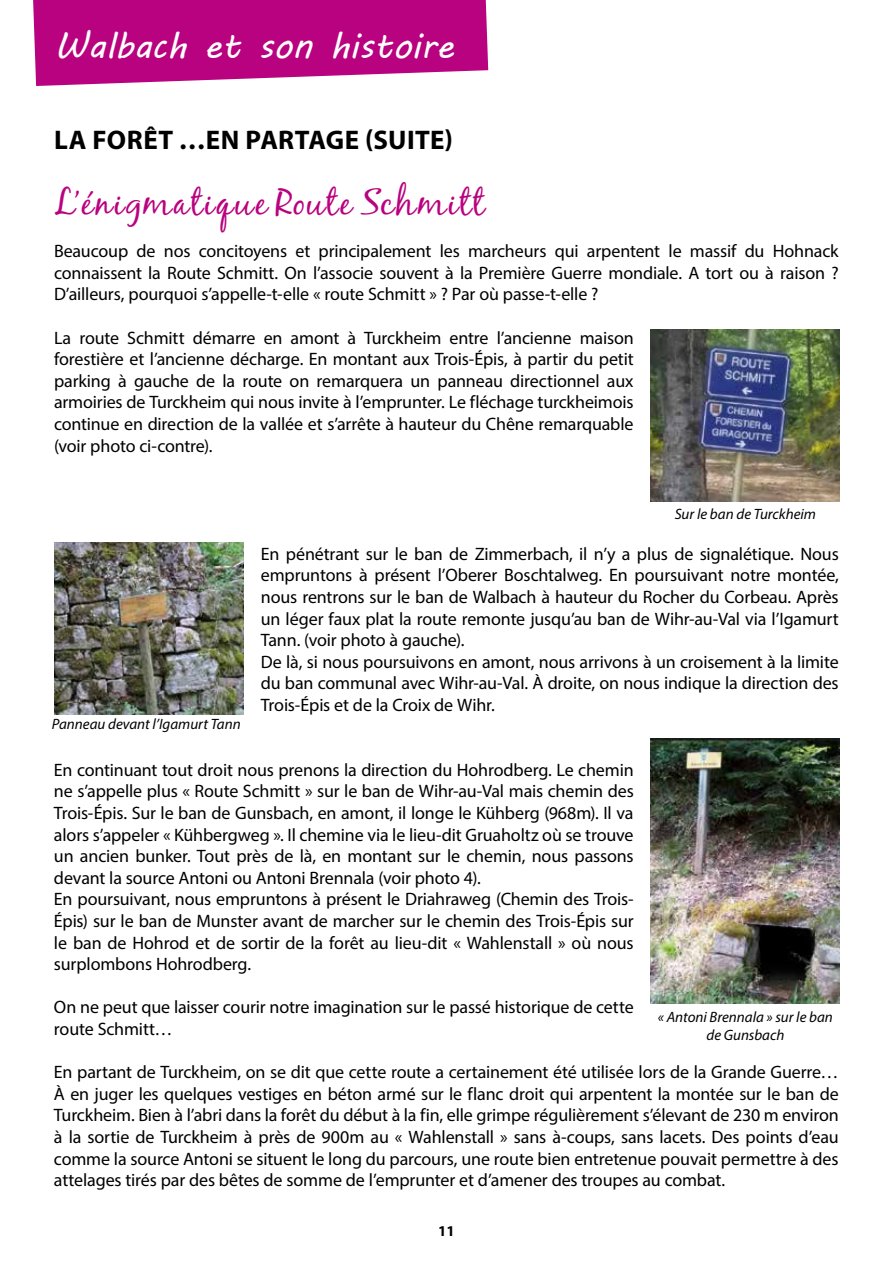
<style>
.page{position:relative;width:893px;height:1263px;background:#fff}
.page>*{position:absolute;margin:0;border:0;box-sizing:border-box;transform-origin:0 0}
.t1{font:36px "Black Jack";letter-spacing:.06em;color:#b9027f}
.t2{font:36px "MV Boli";color:#fff}
.t3{font:700 27px "Myriad Pro";letter-spacing:.015em;color:#000}
.t4{font:18px/21.6px "Myriad Pro";letter-spacing:-.01em;color:#000;text-align:justify}
.t5{font:italic 15px/18px "Myriad Pro";color:#000;text-align:center}
.t6{font:700 15px "Myriad Pro";color:#000}
</style>
<div class="page">
<img style="left:55px;top:543px;width:189px;height:171px">
<img style="left:651px;top:330px;width:189px;height:172px">
<img style="left:651px;top:739px;width:189px;height:264px">
<svg style="left:33px;top:0;width:455px;height:86px;background:#bf1a8b"></svg>
<h1 class="t2" style="left:55px;top:22px;width:401px">Walbach et son histoire</h1>
<h2 class="t3" style="left:54px;top:123px;width:400px">LA FORÊT …EN PARTAGE (SUITE)</h2>
<h1 class="t1" style="left:54px;top:181px;width:432px">L’énigmatique Route Schmitt</h1>
<p class="t4" style="left:54px;top:240px;width:786px">Beaucoup de nos concitoyens et principalement les marcheurs qui arpentent le massif du Hohnack connaissent la Route Schmitt. On l’associe souvent à la Première Guerre mondiale. A tort ou à raison ?<br>D’ailleurs, pourquoi s’appelle-t-elle « route Schmitt » ? Par où passe-t-elle ?</p>
<p class="t4" style="left:54px;top:327px;width:581px">La route Schmitt démarre en amont à Turckheim entre l’ancienne maison forestière et l’ancienne décharge. En montant aux Trois-Épis, à partir du petit parking à gauche de la route on remarquera un panneau directionnel aux armoiries de Turckheim qui nous invite à l’emprunter. Le fléchage turckheimois continue en direction de la vallée et s’arrête à hauteur du Chêne remarquable (voir photo ci-contre).</p>
<p class="t5" style="left:675px;top:505px;width:143px">Sur le ban de Turckheim</p>
<p class="t5" style="left:52px;top:715px;width:190px">Panneau devant l’Igamurt Tann</p>
<p class="t4" style="left:261px;top:543px;width:579px;text-align:left">En pénétrant sur le ban de Zimmerbach, il n’y a plus de signalétique. Nous empruntons à présent l’Oberer Boschtalweg. En poursuivant notre montée, nous rentrons sur le ban de Walbach à hauteur du Rocher du Corbeau. Après un léger faux plat la route remonte jusqu’au ban de Wihr-au-Val via l’Igamurt Tann. (voir photo à gauche).<br>De là, si nous poursuivons en amont, nous arrivons à un croisement à la limite du ban communal avec Wihr-au-Val. À droite, on nous indique la direction des Trois-Épis et de la Croix de Wihr.</p>
<p class="t4" style="left:54px;top:759px;width:581px;text-align:left">En continuant tout droit nous prenons la direction du Hohrodberg. Le chemin ne s’appelle plus « Route Schmitt » sur le ban de Wihr-au-Val mais chemin des Trois-Épis. Sur le ban de Gunsbach, en amont, il longe le Kühberg (968m). Il va alors s’appeler « Kühbergweg ». Il chemine via le lieu-dit Gruaholtz où se trouve un ancien bunker. Tout près de là, en montant sur le chemin, nous passons devant la source Antoni ou Antoni Brennala (voir photo 4).<br>En poursuivant, nous empruntons à présent le Driahraweg (Chemin des Trois-Épis) sur le ban de Munster avant de marcher sur le chemin des Trois-Épis sur le ban de Hohrod et de sortir de la forêt au lieu-dit « Wahlenstall » où nous surplombons Hohrodberg.</p>
<p class="t4" style="left:54px;top:996px;width:581px">On ne peut que laisser courir notre imagination sur le passé historique de cette route Schmitt…</p>
<p class="t4" style="left:54px;top:1061px;width:786px">En partant de Turckheim, on se dit que cette route a certainement été utilisée lors de la Grande Guerre… À en juger les quelques vestiges en béton armé sur le flanc droit qui arpentent la montée sur le ban de Turckheim. Bien à l’abri dans la forêt du début à la fin, elle grimpe régulièrement s’élevant de 230 m environ à la sortie de Turckheim à près de 900m au « Wahlenstall » sans à-coups, sans lacets. Des points d’eau comme la source Antoni se situent le long du parcours, une route bien entretenue pouvait permettre à des attelages tirés par des bêtes de somme de l’emprunter et d’amener des troupes au combat.</p>
<p class="t5" style="left:658px;top:1007px;width:177px">« Antoni Brennala » sur le ban de Gunsbach</p>
<p class="t6" style="left:438px;top:1221px;width:18px">11</p>
</div>
